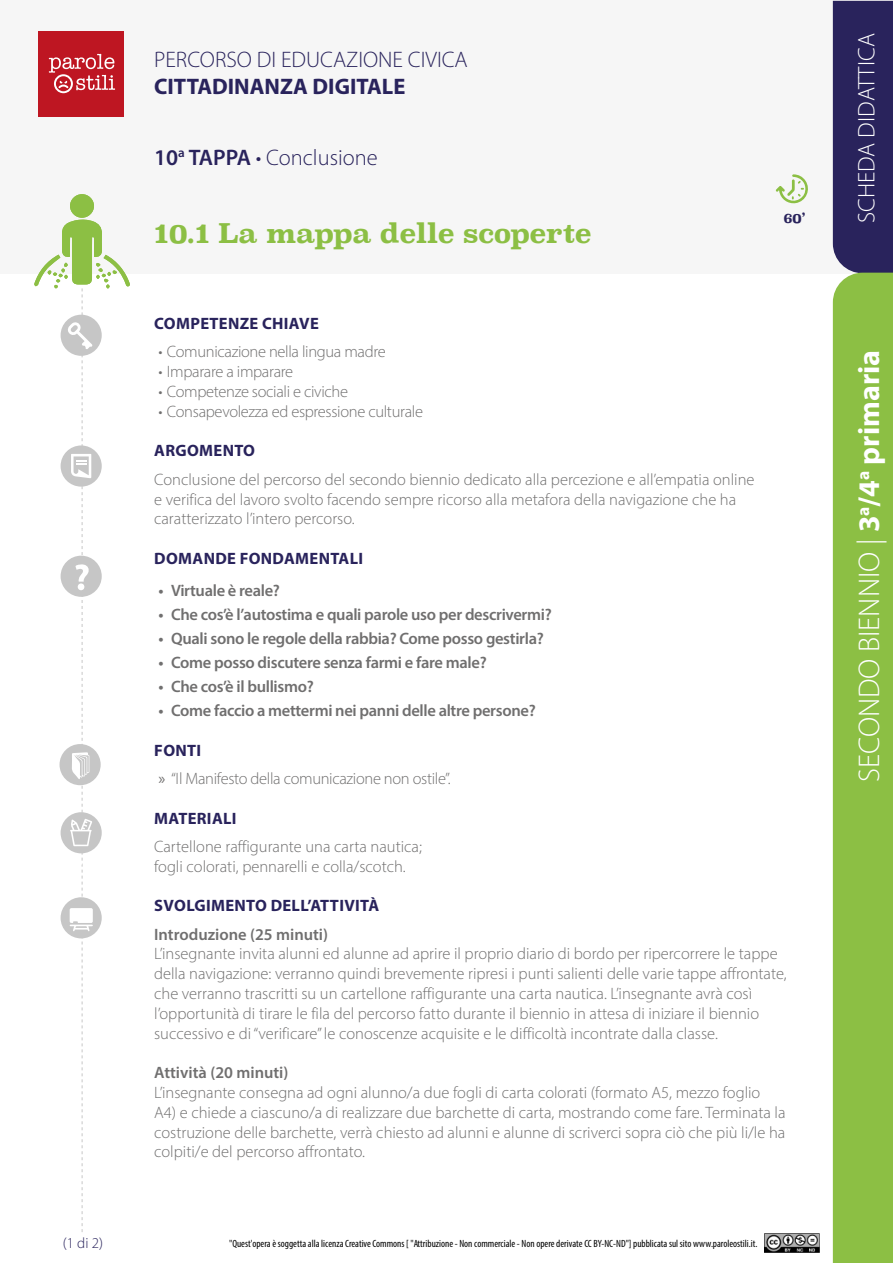
<style>
.page{position:relative;width:893px;height:1263px;background:#fff}
.page>*{position:absolute;margin:0;border:0;box-sizing:border-box;transform-origin:0 0}
.t1{font:300 30px "Myriad Pro";color:#fff}
.t2{font:700 27px "Superclarendon";letter-spacing:-.02em;color:#8cbf44}
.t3{font:300 24px "Myriad Pro";color:#fff}
.t4{font:300 22.5px "Myriad Pro";color:#29235c}
.t5{font:700 22.5px "Myriad Pro";color:#29235c}
.t6{font:300 16.5px/19.8px "Myriad Pro";color:#706f6f}
.t7{font:600 16.5px "Myriad Pro";letter-spacing:-.02em;color:#706f6f}
.t8{font:300 16.5px/28.3px "Myriad Pro";letter-spacing:-.02em;color:#706f6f}
.t9{font:700 16.5px "Myriad Pro";letter-spacing:.02em;color:#29235c}
.t10{font:600 16.5px "Myriad Pro";color:#706f6f}
.t11{font:300 15px "Myriad Pro";color:#29235c}
.t12{font:700 13.5px "Superclarendon";color:#29235c}
.t13{font:condensed 10.5px "Myriad Pro";color:#000}
.s1{font-weight:600}
.s2{font-weight:700;color:#29235c}
.s3{font-weight:400}
.s4{font-weight:700}
</style>
<div class="page">
<img style="left:765px;top:1233px;width:54px;height:19px">
<div style="left:0;top:0;width:893px;height:273px;background:#f6f6f6"></div>
<div style="left:833px;top:1px;width:60px;height:272px;background:#29235c"></div>
<div style="left:833px;top:273px;width:60px;height:990px;background:#8cbf44"></div>
<div style="left:38px;top:31px;width:86px;height:86px;background:#be1622"></div>
<svg style="left:49px;top:54px;width:66px;height:39px"></svg>
<svg style="left:776px;top:174px;width:32px;height:30px"></svg>
<svg style="left:34px;top:194px;width:96px;height:1038px"></svg>
<p class="t11" style="left:63px;top:1234px;width:42px">(1 di 2)</p>
<h3 class="t4" style="left:154px;top:46px;width:315px">PERCORSO DI EDUCAZIONE CIVICA</h3>
<h3 class="t5" style="left:154px;top:72px;width:253px">CITTADINANZA DIGITALE</h3>
<h3 class="t4" style="left:154px;top:144px;width:225px"><span class="s1">10</span><sup>a</sup> <span class="s1">TAPPA</span> • Conclusione</h3>
<h2 class="t2" style="left:154px;top:213px;width:439px">10.1 La mappa delle scoperte</h2>
<p class="t12" style="left:783px;top:208px;width:23px">60’</p>
<p class="t9" style="left:154px;top:313px;width:166px">COMPETENZE CHIAVE</p>
<p class="t8" style="left:158px;top:338px;width:229px">• Comunicazione nella lingua madre</p>
<p class="t8" style="left:158px;top:357px;width:136px">• Imparare a imparare</p>
<p class="t8" style="left:158px;top:377px;width:191px">• Competenze sociali e civiche</p>
<p class="t8" style="left:158px;top:397px;width:266px">• Consapevolezza ed espressione culturale</p>
<p class="t9" style="left:154px;top:440px;width:102px">ARGOMENTO</p>
<p class="t6" style="left:154px;top:469px;width:602px">Conclusione del percorso del secondo biennio dedicato alla percezione e all’empatia online e verifica del lavoro svolto facendo sempre ricorso alla metafora della navigazione che ha caratterizzato l’intero percorso.</p>
<p class="t9" style="left:154px;top:547px;width:210px">DOMANDE FONDAMENTALI</p>
<p class="t7" style="left:158px;top:580px;width:123px">• Virtuale è reale?</p>
<p class="t7" style="left:158px;top:604px;width:395px">• Che cos’è l’autostima e quali parole uso per descrivermi?</p>
<p class="t7" style="left:158px;top:628px;width:387px">• Quali sono le regole della rabbia? Come posso gestirla?</p>
<p class="t7" style="left:158px;top:652px;width:330px">• Come posso discutere senza farmi e fare male?</p>
<p class="t7" style="left:158px;top:676px;width:157px">• Che cos’è il bullismo?</p>
<p class="t7" style="left:158px;top:700px;width:379px">• Come faccio a mettermi nei panni delle altre persone?</p>
<p class="t8" style="left:154px;top:736px;width:298px"><span class="s2">FONTI<br></span><span class="s3">»</span> “Il Manifesto della comunicazione non ostile”.</p>
<p class="t9" style="left:154px;top:807px;width:84px">MATERIALI</p>
<p class="t6" style="left:154px;top:836px;width:269px">Cartellone raffigurante una carta nautica; fogli colorati, pennarelli e colla/scotch.</p>
<p class="t9" style="left:154px;top:895px;width:226px">SVOLGIMENTO DELL’ATTIVITÀ</p>
<p class="t10" style="left:154px;top:923px;width:176px">Introduzione (25 minuti)</p>
<p class="t6" style="left:154px;top:944px;width:634px">L’insegnante invita alunni ed alunne ad aprire il proprio diario di bordo per ripercorrere le tappe della navigazione: verranno quindi brevemente ripresi i punti salienti delle varie tappe affrontate, che verranno trascritti su un cartellone raffigurante una carta nautica. L’insegnante avrà così l’opportunità di tirare le fila del percorso fatto durante il biennio in attesa di iniziare il biennio successivo e di “verificare” le conoscenze acquisite e le difficoltà incontrate dalla classe.</p>
<p class="t10" style="left:154px;top:1062px;width:136px">Attività (20 minuti)</p>
<p class="t6" style="left:154px;top:1082px;width:633px">L’insegnante consegna ad ogni alunno/a due fogli di carta colorati (formato A5, mezzo foglio A4) e chiede a ciascuno/a di realizzare due barchette di carta, mostrando come fare. Terminata la costruzione delle barchette, verrà chiesto ad alunni e alunne di scriverci sopra ciò che più li/le ha colpiti/e del percorso affrontato.</p>
<p class="t13" style="left:229px;top:1237px;width:530px">"Quest'opera è soggetta alla licenza Creative Commons [ "Attribuzione - Non commerciale - Non opere derivate CC BY-NC-ND"] pubblicata sul sito www.paroleostili.it.</p>
<h3 class="t3" style="left:852px;top:223px;width:191px;rotate:-90deg">SCHEDA DIDATTICA</h3>
<h1 class="t1" style="left:851px;top:782px;width:434px;rotate:-90deg">SECONDO BIENNIO | <span class="s4">3</span><sup>a</sup><span class="s4">/4</span><sup>a</sup> <span class="s4">primaria</span></h1>
</div>
